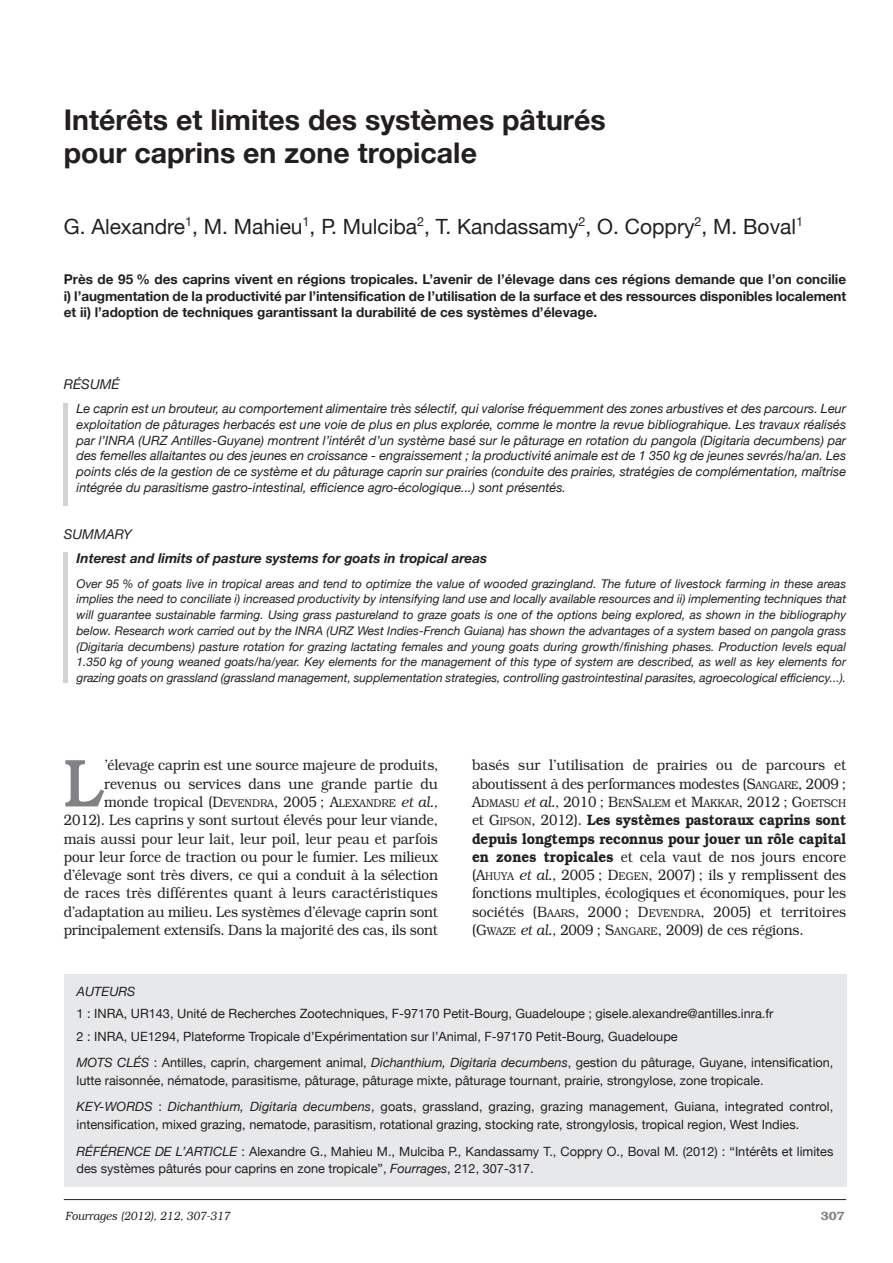
<style>
.page{position:relative;width:893px;height:1263px;background:#fff}
.page>*{position:absolute;margin:0;border:0;box-sizing:border-box;transform-origin:0 0}
.t1{font:500 67.8px "Bookman";color:#808285;scale:.9 1}
.t2{font:700 28.5px/33px "Helvetica Neue";color:#231f20}
.t3{font:21px "Helvetica Neue";color:#231f20}
.t4{font:300 15px/18.3px "Bookman";letter-spacing:-.005em;color:#231f20;text-align:right;scale:.9 1}
.t5{font:700 13.5px/16.5px "Helvetica Neue";color:#231f20;text-align:justify}
.t6{font:italic 700 13.5px "Helvetica Neue";color:#231f20}
.t7{font:italic 13.5px "Helvetica Neue";color:#231f20}
.t8{font:12.75px/17.9px "Helvetica Neue";color:#231f20}
.t9{font:italic 12.75px/15.8px "Helvetica Neue";color:#231f20;text-align:justify}
.t10{font:italic 12px/15.8px "Helvetica Neue";color:#231f20;text-align:justify}
.t11{font:italic 300 12px "Bookman";color:#231f20;scale:.9 1}
.t12{font:600 12px "Bookman";color:#808285}
.t13{font:300 11.25px "Bookman";letter-spacing:-.005em;color:#231f20;scale:.9 1}
.s1{font-size:11.25px}
.s2{font-style:italic}
.s3{font-size:15px}
.s4{font-style:italic;font-size:15px}
.s5{font-weight:600}
</style>
<div class="page">
<hr style="left:64px;top:1199px;width:782px;height:1px;background:#231f20">
<div style="left:64px;top:974px;width:782px;height:212px;background:#e7e8e9"></div>
<hr style="left:64px;top:403px;width:4px;height:103px;background:#d1d2d4">
<hr style="left:64px;top:553px;width:4px;height:130px;background:#d1d2d4">
<h2 class="t2" style="left:64px;top:103px;width:543px">Intérêts et limites des systèmes pâturés pour caprins en zone tropicale</h2>
<h3 class="t3" style="left:64px;top:214px;width:741px">G. Alexandre<sup>1</sup>, M. Mahieu<sup>1</sup>, P. Mulciba<sup>2</sup>, T. Kandassamy<sup>2</sup>, O. Coppry<sup>2</sup>, M. Boval<sup>1</sup></h3>
<p class="t5" style="left:64px;top:271px;width:784px">Près de 95 % des caprins vivent en régions tropicales. L’avenir de l’élevage dans ces régions demande que l’on concilie i) l’augmentation de la productivité par l’intensification de l’utilisation de la surface et des ressources disponibles localement et ii) l’adoption de techniques garantissant la durabilité de ces systèmes d’élevage.</p>
<p class="t7" style="left:64px;top:376px;width:57px">RÉSUMÉ</p>
<p class="t9" style="left:77px;top:401px;width:771px">Le caprin est un brouteur, au comportement alimentaire très sélectif, qui valorise fréquemment des zones arbustives et des parcours. Leur exploitation de pâturages herbacés est une voie de plus en plus explorée, comme le montre la revue bibliograhique. Les travaux réalisés par l’INRA (URZ Antilles-Guyane) montrent l’intérêt d’un système basé sur le pâturage en rotation du pangola (Digitaria decumbens) par des femelles allaitantes ou des jeunes en croissance - engraissement ; la productivité animale est de 1 350 kg de jeunes sevrés/ha/an. Les points clés de la gestion de ce système et du pâturage caprin sur prairies (conduite des prairies, stratégies de complémentation, maîtrise intégrée du parasitisme gastro-intestinal, efficience agro-écologique...) sont présentés.</p>
<p class="t7" style="left:64px;top:526px;width:69px">SUMMARY</p>
<p class="t6" style="left:77px;top:550px;width:412px">Interest and limits of pasture systems for goats in tropical areas</p>
<p class="t10" style="left:77px;top:575px;width:771px">Over 95 % of goats live in tropical areas and tend to optimize the value of wooded grazingland. The future of livestock farming in these areas implies the need to conciliate i) increased productivity by intensifying land use and locally available resources and ii) implementing techniques that will guarantee sustainable farming. Using grass pastureland to graze goats is one of the options being explored, as shown in the bibliography below. Research work carried out by the INRA (URZ West Indies-French Guiana) has shown the advantages of a system based on pangola grass (Digitaria decumbens) pasture rotation for grazing lactating females and young goats during growth/finishing phases. Production levels equal 1.350 kg of young weaned goats/ha/year. Key elements for the management of this type of system are described, as well as key elements for grazing goats on grassland (grassland management, supplementation strategies, controlling gastrointestinal parasites, agroecological efficiency...).</p>
<p class="t4" style="left:64px;top:756px;width:418px">’élevage caprin est une source majeure de produits, revenus ou services dans une grande partie du monde tropical (D<span class="s1">EVENDRA</span>, 2005 ; A<span class="s1">LEXANDRE</span> <span class="s2">et al., </span>2012). Les caprins y sont surtout élevés pour leur viande, mais aussi pour leur lait, leur poil, leur peau et parfois pour leur force de traction ou pour le fumier. Les milieux d’élevage sont très divers, ce qui a conduit à la sélection de races très différentes quant à leurs caractéristiques d’adaptation au milieu. Les systèmes d’élevage caprin sont principalement extensifs. Dans la majorité des cas, ils sont</p>
<p class="t4" style="left:472px;top:756px;width:417px;text-align:left">basés sur l’utilisation de prairies ou de parcours et aboutissent à des performances modestes (S<span class="s1">ANGARE</span>, 2009 ;</p>
<h1 class="t1" style="left:64px;top:760px;width:47px">L</h1>
<p class="t13" style="left:472px;top:796px;width:417px"><span class="s3">A</span>DMASU <span class="s4">et al.,</span> <span class="s3">2010 ; B</span>EN<span class="s3">S</span>ALEM <span class="s3">et M</span>AKKAR<span class="s3">, 2012 ; G</span>OETSCH</p>
<p class="t4" style="left:472px;top:811px;width:417px;text-align:justify">et G<span class="s1">IPSON</span>, 2012). <span class="s5">Les systèmes pastoraux caprins sont depuis longtemps reconnus pour jouer un rôle capital en zones tropicales</span> et cela vaut de nos jours encore (A<span class="s1">HUYA</span> <span class="s2">et al.,</span> 2005 ; D<span class="s1">EGEN</span>, 2007) ; ils y remplissent des fonctions multiples, écologiques et économiques, pour les sociétés (B<span class="s1">AARS</span>, 2000 ; D<span class="s1">EVENDRA</span>, 2005) et territoires (G<span class="s1">WAZE</span> <span class="s2">et al.,</span> 2009 ; S<span class="s1">ANGARE</span>, 2009) de ces régions.</p>
<p class="t9" style="left:77px;top:984px;width:61px">AUTEURS</p>
<p class="t8" style="left:77px;top:1003px;width:698px;line-height:22px">1 : INRA, UR143, Unité de Recherches Zootechniques, F-97170 Petit-Bourg, Guadeloupe ; gisele.alexandre@antilles.inra.fr<br>2 : INRA, UE1294, Plateforme Tropicale d’Expérimentation sur l’Animal, F-97170 Petit-Bourg, Guadeloupe</p>
<p class="t8" style="left:77px;top:1053px;width:758px"><span class="s2">MOTS CLÉS</span> : Antilles, caprin, chargement animal, <span class="s2">Dichanthium, Digitaria decumbens</span>, gestion du pâturage, Guyane, intensification, lutte raisonnée, nématode, parasitisme, pâturage, pâturage mixte, pâturage tournant, prairie, strongylose, zone tropicale.</p>
<p class="t8" style="left:77px;top:1097px;width:758px"><span class="s2">KEY-WORDS</span> : <span class="s2">Dichanthium, Digitaria decumbens</span>, goats, grassland, grazing, grazing management, Guiana, integrated control, intensification, mixed grazing, nematode, parasitism, rotational grazing, stocking rate, strongylosis, tropical region, West Indies.</p>
<p class="t8" style="left:77px;top:1142px;width:758px"><span class="s2">RÉFÉRENCE DE L’ARTICLE</span> : Alexandre G., Mahieu M., Mulciba P., Kandassamy T., Coppry O., Boval M. (2012) : “Intérêts et limites des systèmes pâturés pour caprins en zone tropicale”, <span class="s2">Fourrages</span>, 212, 307-317.</p>
<p class="t11" style="left:65px;top:1209px;width:185px">Fourrages (2012), 212, 307-317</p>
<p class="t12" style="left:821px;top:1209px;width:25px">307</p>
</div>
